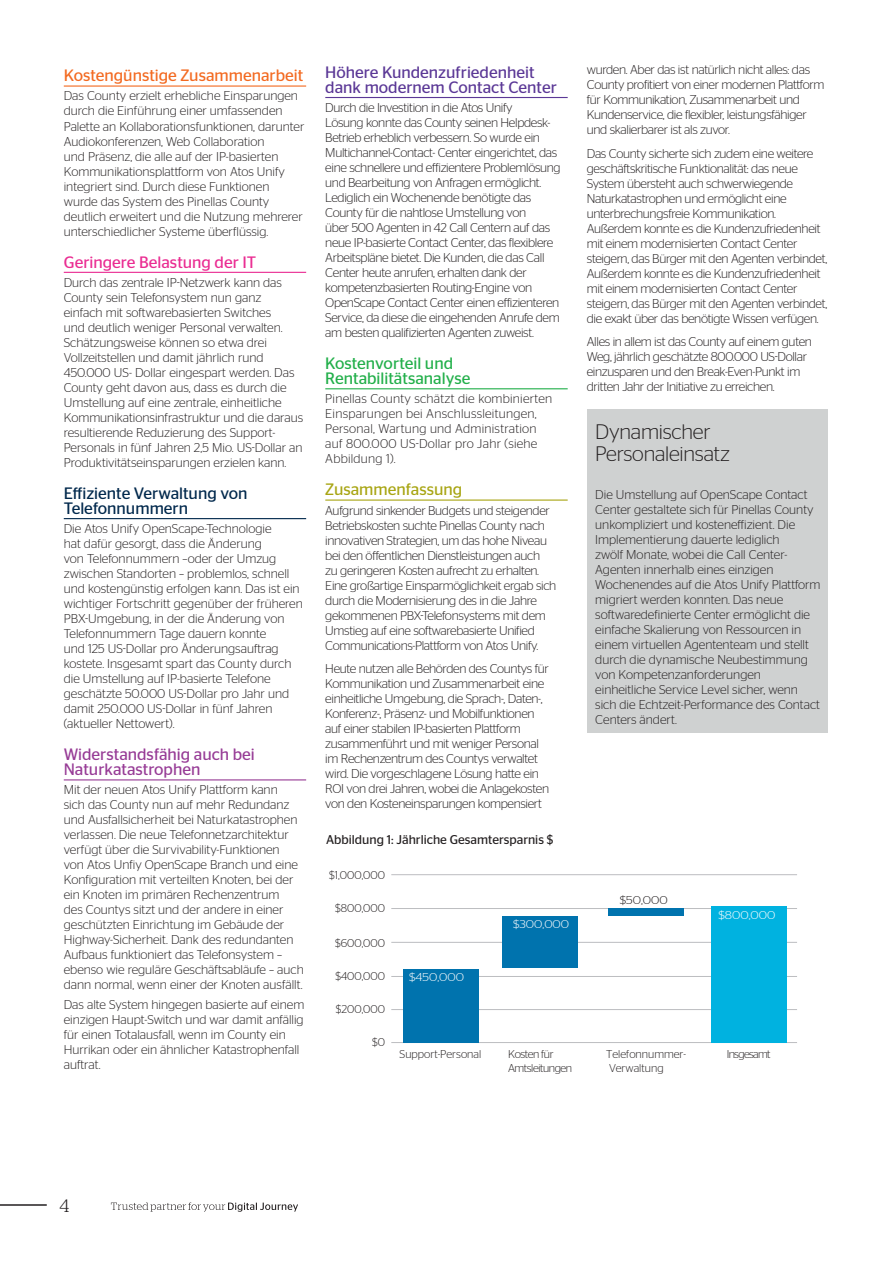
<style>
.page{position:relative;width:893px;height:1263px;background:#fff}
.page>*{position:absolute;margin:0;border:0;box-sizing:border-box;transform-origin:0 0}
.t1{font:300 21px/22.5px "Stag Sans";letter-spacing:-.01em;color:#231f20}
.Page_numbering{font:300 18px "Stag";color:#231f20}
.Chapter_Title{font:16.5px/15px "Stag Sans";color:#5b3896}
.Chapter_Title-2{font:16.5px/15px "Stag Sans";color:#973c96}
.Chapter_Title-3{font:16.5px/15px "Stag Sans";color:#00284c}
.Chapter_Title-4{font:16.5px/15px "Stag Sans";color:#22af4a}
.Chapter_Title-5{font:16.5px "Stag Sans";color:#f36a21}
.Chapter_Title-6{font:16.5px "Stag Sans";color:#ea2c92}
.Chapter_Title-7{font:16.5px "Stag Sans";color:#a8a513}
.Body_Copy{font:300 12.75px/15px "Stag Sans";letter-spacing:-.01em;color:#231f20}
.Body_Copy-2{font:300 12.75px/15px "Stag Sans";letter-spacing:.02em;color:#231f20}
.Body_Copy-3{font:12.75px "Stag Sans";color:#231f20}
.t2{font:300 11.4px/13.6px "Stag Sans";color:#231f20}
.t3{font:300 11.4px "Stag Sans";color:#fff;scale:1.14 1}
.t4{font:300 11.4px/13.6px "Stag Sans";letter-spacing:-.04em;color:#231f20}
.t5{font:300 11.4px "Stag Sans";letter-spacing:-.06em;color:#231f20}
.t6{font:300 11.4px "Stag Sans";color:#231f20;scale:1.14 1}
</style>
<div class="page">
<hr style="left:391px;top:976px;width:406px;height:1px;background:#bcbdc0">
<hr style="left:391px;top:874px;width:406px;height:1px;background:#bcbdc0">
<hr style="left:391px;top:908px;width:406px;height:1px;background:#bcbdc0">
<hr style="left:391px;top:942px;width:406px;height:1px;background:#bcbdc0">
<hr style="left:391px;top:1009px;width:406px;height:1px;background:#bcbdc0">
<hr style="left:391px;top:1042px;width:406px;height:1px;background:#bcbdc0">
<div style="left:402px;top:969px;width:76px;height:73px;background:#0073ae"></div>
<div style="left:502px;top:916px;width:76px;height:52px;background:#0073ae"></div>
<div style="left:608px;top:908px;width:76px;height:8px;background:#0073ae"></div>
<div style="left:711px;top:906px;width:76px;height:136px;background:#00b2e0"></div>
<hr style="left:64px;top:85px;width:242px;height:2px;background:#f36a21">
<hr style="left:64px;top:272px;width:242px;height:1px;background:#ea2c92">
<hr style="left:64px;top:518px;width:242px;height:1px;background:#00284c">
<hr style="left:64px;top:779px;width:242px;height:1px;background:#973c96">
<div style="left:587px;top:409px;width:241px;height:323px;background:#cfd1d1"></div>
<hr style="left:0;top:1204px;width:47px;height:2px;background:#231f20">
<svg style="left:111px;top:1202px;width:187px;height:10px"></svg>
<hr style="left:325px;top:97px;width:243px;height:1px;background:#5b3896">
<hr style="left:325px;top:388px;width:243px;height:1px;background:#22af4a">
<hr style="left:325px;top:499px;width:243px;height:2px;background:#a8a513">
<p class="Chapter_Title-5" style="left:64px;top:66px;width:241px">Kostengünstige Zusammenarbeit</p>
<p class="Body_Copy" style="left:64px;top:88px;width:242px">Das County erzielt erhebliche Einsparungen durch die Einführung einer umfassenden Palette an Kollaborationsfunktionen, darunter Audiokonferenzen, Web Collaboration<br>und Präsenz, die alle auf der IP-basierten Kommunikationsplattform von Atos Unify integriert sind. Durch diese Funktionen wurde das System des Pinellas County deutlich erweitert und die Nutzung mehrerer unterschiedlicher Systeme überflüssig.</p>
<p class="Chapter_Title-6" style="left:64px;top:252px;width:194px">Geringere Belastung der IT</p>
<p class="Body_Copy" style="left:64px;top:275px;width:241px">Durch das zentrale IP-Netzwerk kann das County sein Telefonsystem nun ganz einfach mit softwarebasierten Switches<br>und deutlich weniger Personal verwalten.<br>Schätzungsweise können so etwa drei Vollzeitstellen und damit jährlich rund 450.000 US- Dollar eingespart werden. Das County geht davon aus, dass es durch die Umstellung auf eine zentrale, einheitliche Kommunikationsinfrastruktur und die daraus resultierende Reduzierung des Support-Personals in fünf Jahren 2,5 Mio. US-Dollar an Produktivitätseinsparungen erzielen kann.</p>
<p class="Chapter_Title-3" style="left:64px;top:485px;width:185px">Effiziente Verwaltung von<br>Telefonnummern</p>
<p class="Body_Copy" style="left:64px;top:521px;width:241px">Die Atos Unify OpenScape-Technologie<br>hat dafür gesorgt, dass die Änderung<br>von Telefonnummern –oder der Umzug zwischen Standorten – problemlos, schnell und kostengünstig erfolgen kann. Das ist ein wichtiger Fortschritt gegenüber der früheren PBX-Umgebung, in der die Änderung von Telefonnummern Tage dauern konnte<br>und 125 US-Dollar pro Änderungsauftrag kostete. Insgesamt spart das County durch die Umstellung auf IP-basierte Telefone geschätzte 50.000 US-Dollar pro Jahr und damit 250.000 US-Dollar in fünf Jahren (aktueller Nettowert).</p>
<p class="Chapter_Title-2" style="left:64px;top:747px;width:193px">Widerstandsfähig auch bei<br>Naturkatastrophen</p>
<p class="Body_Copy" style="left:64px;top:782px;width:241px">Mit der neuen Atos Unify Plattform kann<br>sich das County nun auf mehr Redundanz und Ausfallsicherheit bei Naturkatastrophen verlassen. Die neue Telefonnetzarchitektur verfügt über die Survivability-Funktionen<br>von Atos Unfiy OpenScape Branch und eine Konfiguration mit verteilten Knoten, bei der ein Knoten im primären Rechenzentrum<br>des Countys sitzt und der andere in einer geschützten Einrichtung im Gebäude der Highway-Sicherheit. Dank des redundanten Aufbaus funktioniert das Telefonsystem – ebenso wie reguläre Geschäftsabläufe – auch dann normal, wenn einer der Knoten ausfällt.</p>
<p class="Body_Copy" style="left:64px;top:996px;width:242px">Das alte System hingegen basierte auf einem einzigen Haupt-Switch und war damit anfällig für einen Totalausfall, wenn im County ein Hurrikan oder ein ähnlicher Katastrophenfall auftrat.</p>
<p class="Chapter_Title" style="left:325px;top:64px;width:233px">Höhere Kundenzufriedenheit dank modernem Contact Center</p>
<p class="Body_Copy" style="left:325px;top:100px;width:237px">Durch die Investition in die Atos Unify<br>Lösung konnte das County seinen Helpdesk-Betrieb erheblich verbessern. So wurde ein Multichannel-Contact- Center eingerichtet, das eine schnellere und effizientere Problemlösung und Bearbeitung von Anfragen ermöglicht.<br>Lediglich ein Wochenende benötigte das County für die nahtlose Umstellung von<br>über 500 Agenten in 42 Call Centern auf das neue IP-basierte Contact Center, das flexiblere Arbeitspläne bietet. Die Kunden, die das Call Center heute anrufen, erhalten dank der kompetenzbasierten Routing-Engine von OpenScape Contact Center einen effizienteren Service, da diese die eingehenden Anrufe dem am besten qualifizierten Agenten zuweist.</p>
<p class="Chapter_Title-4" style="left:325px;top:356px;width:147px">Kostenvorteil und<br>Rentabilitätsanalyse</p>
<p class="Body_Copy-2" style="left:325px;top:391px;width:228px">Pinellas County schätzt die kombinierten Einsparungen bei Anschlussleitungen, Personal, Wartung und Administration auf 800.000 US-Dollar pro Jahr (siehe Abbildung 1).</p>
<p class="Chapter_Title-7" style="left:325px;top:480px;width:139px">Zusammenfassung</p>
<p class="Body_Copy" style="left:325px;top:502px;width:232px">Aufgrund sinkender Budgets und steigender Betriebskosten suchte Pinellas County nach innovativen Strategien, um das hohe Niveau bei den öffentlichen Dienstleistungen auch<br>zu geringeren Kosten aufrecht zu erhalten.<br>Eine großartige Einsparmöglichkeit ergab sich durch die Modernisierung des in die Jahre gekommenen PBX-Telefonsystems mit dem Umstieg auf eine softwarebasierte Unified Communications-Plattform von Atos Unify.</p>
<p class="Body_Copy" style="left:325px;top:661px;width:225px">Heute nutzen alle Behörden des Countys für Kommunikation und Zusammenarbeit eine einheitliche Umgebung, die Sprach-, Daten-, Konferenz-, Präsenz- und Mobilfunktionen auf einer stabilen IP-basierten Plattform zusammenführt und mit weniger Personal im Rechenzentrum des Countys verwaltet wird. Die vorgeschlagene Lösung hatte ein ROI von drei Jahren, wobei die Anlagekosten von den Kosteneinsparungen kompensiert</p>
<p class="Body_Copy-3" style="left:326px;top:832px;width:229px">Abbildung 1: Jährliche Gesamtersparnis $</p>
<p class="t2" style="left:329px;top:867px;width:57px">$1,000,000</p>
<p class="t2" style="left:335px;top:901px;width:51px">$800,000</p>
<p class="t2" style="left:335px;top:936px;width:51px">$600,000</p>
<p class="t2" style="left:335px;top:969px;width:51px">$400,000</p>
<p class="t2" style="left:336px;top:1002px;width:51px">$200,000</p>
<p class="t2" style="left:372px;top:1035px;width:14px">$0</p>
<p class="t3" style="left:409px;top:971px;width:50px">$450,000</p>
<p class="t3" style="left:513px;top:918px;width:51px">$300,000</p>
<p class="Body_Copy" style="left:587px;top:62px;width:239px">wurden. Aber das ist natürlich nicht alles: das County profitiert von einer modernen Plattform für Kommunikation, Zusammenarbeit und Kundenservice, die flexibler, leistungsfähiger und skalierbarer ist als zuvor.</p>
<p class="Body_Copy" style="left:587px;top:145px;width:242px">Das County sicherte sich zudem eine weitere geschäftskritische Funktionalität: das neue System übersteht auch schwerwiegende Naturkatastrophen und ermöglicht eine unterbrechungsfreie Kommunikation.<br>Außerdem konnte es die Kundenzufriedenheit mit einem modernisierten Contact Center steigern, das Bürger mit den Agenten verbindet, Außerdem konnte es die Kundenzufriedenheit mit einem modernisierten Contact Center steigern, das Bürger mit den Agenten verbindet, die exakt über das benötigte Wissen verfügen.</p>
<p class="Body_Copy" style="left:587px;top:334px;width:227px">Alles in allem ist das County auf einem guten Weg, jährlich geschätzte 800.000 US-Dollar einzusparen und den Break-Even-Punkt im dritten Jahr der Initiative zu erreichen.</p>
<p class="t1" style="left:595px;top:420px;width:136px">Dynamischer<br>Personaleinsatz</p>
<p class="Body_Copy" style="left:595px;top:487px;width:227px">Die Umstellung auf OpenScape Contact Center gestaltete sich für Pinellas County unkompliziert und kosteneffizient. Die Implementierung dauerte lediglich<br>zwölf Monate, wobei die Call Center-Agenten innerhalb eines einzigen Wochenendes auf die Atos Unify Plattform migriert werden konnten. Das neue softwaredefinierte Center ermöglicht die einfache Skalierung von Ressourcen in einem virtuellen Agententeam und stellt durch die dynamische Neubestimmung von Kompetenzanforderungen einheitliche Service Level sicher, wenn sich die Echtzeit-Performance des Contact Centers ändert.</p>
<p class="t6" style="left:620px;top:894px;width:44px">$50,000</p>
<p class="t3" style="left:718px;top:909px;width:51px">$800,000</p>
<p class="t2" style="left:400px;top:1047px;width:83px">Support-Personal</p>
<p class="t2" style="left:606px;top:1047px;width:81px">Telefonnummer-<br>Verwaltung</p>
<p class="t5" style="left:727px;top:1048px;width:45px">Insgesamt</p>
<p class="t4" style="left:508px;top:1047px;width:65px">Kosten für<br>Amtsleitungen</p>
<p class="Page_numbering" style="left:60px;top:1196px;width:11px">4</p>
</div>
